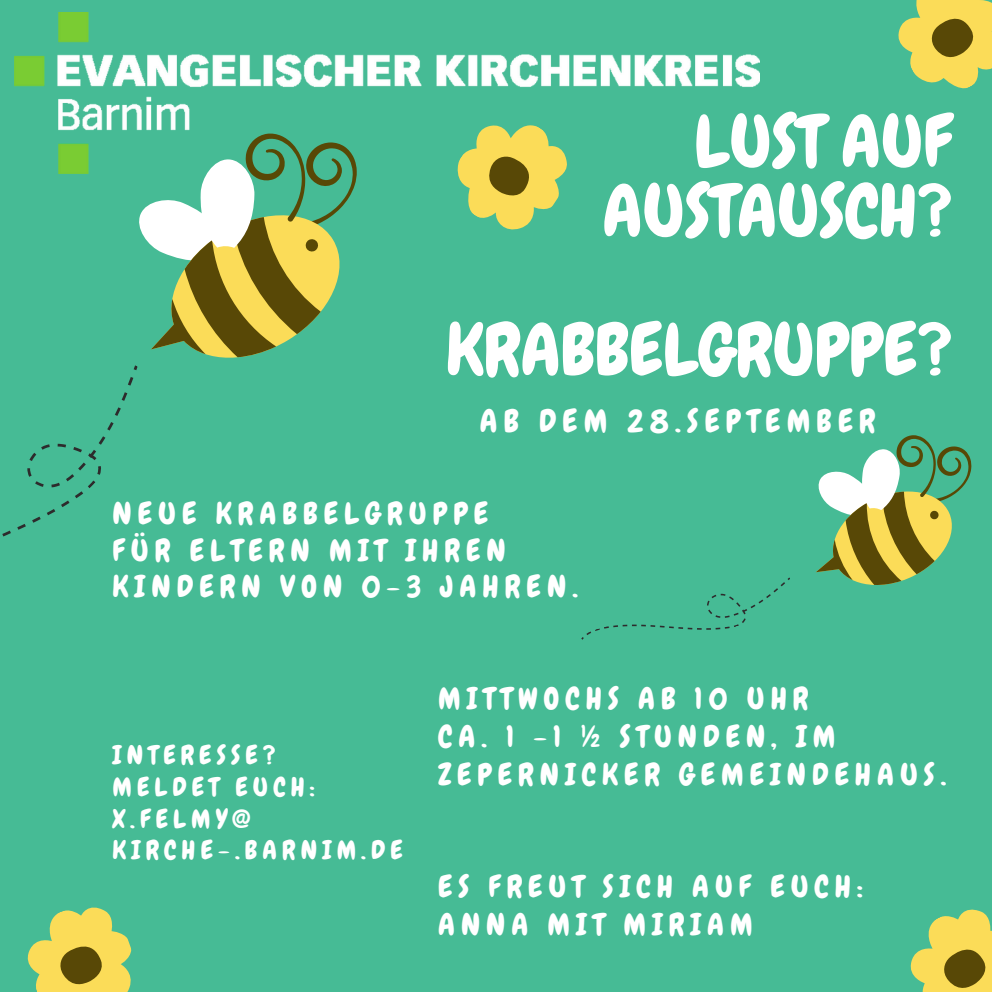
<style>
.page{position:relative;width:992px;height:992px;background:#46bb95}
.page>*{position:absolute;margin:0;border:0;box-sizing:border-box;transform-origin:0 0}
.t1{font:72px/69.5px "Chewy";color:#fff;text-align:right}
.t2{font:31.75px "Chewy";letter-spacing:.2em;color:#fff}
.t3{font:30.5px/36.2px "Chewy";letter-spacing:.2em;color:#fff}
.t4{font:30.25px/37.5px "Chewy";letter-spacing:.2em;color:#fff}
.t5{font:26px/32px "Chewy";letter-spacing:.2em;color:#fff}
</style>
<div class="page">
<svg style="left:2px;top:407px;width:119px;height:130px"></svg>
<svg style="left:27px;top:907px;width:105px;height:85px"></svg>
<svg style="left:458px;top:174px;width:105px;height:56px"></svg>
<svg style="left:910px;top:909px;width:82px;height:83px"></svg>
<svg style="left:898px;top:0;width:94px;height:89px"></svg>
<svg style="left:133px;top:174px;width:224px;height:196px"></svg>
<svg style="left:581px;top:435px;width:391px;height:205px"></svg>
<img style="left:14px;top:13px;width:745px;height:161px">
<h1 class="t1" style="left:602px;top:107px;width:351px">LUST AUF<br>AUSTAUSCH?</h1>
<h1 class="t1" style="left:446px;top:316px;width:508px">KRABBELGRUPPE?</h1>
<p class="t2" style="left:480px;top:401px;width:397px">AB DEM 28.SEPTEMBER</p>
<p class="t3" style="left:112px;top:496px;width:467px">NEUE KRABBELGRUPPE<br>FÜR ELTERN MIT IHREN<br>KINDERN VON 0-3 JAHREN.</p>
<p class="t5" style="left:112px;top:739px;width:292px">INTERESSE?<br>MELDET EUCH:<br>X.FELMY@<br>KIRCHE-.BARNIM.DE</p>
<p class="t4" style="left:438px;top:680px;width:509px">MITTWOCHS AB 10 UHR<br>CA. 1 -1 ½ STUNDEN, IM<br>ZEPERNICKER GEMEINDEHAUS.</p>
<p class="t4" style="left:438px;top:868px;width:426px">ES FREUT SICH AUF EUCH:<br>ANNA MIT MIRIAM</p>
</div>
